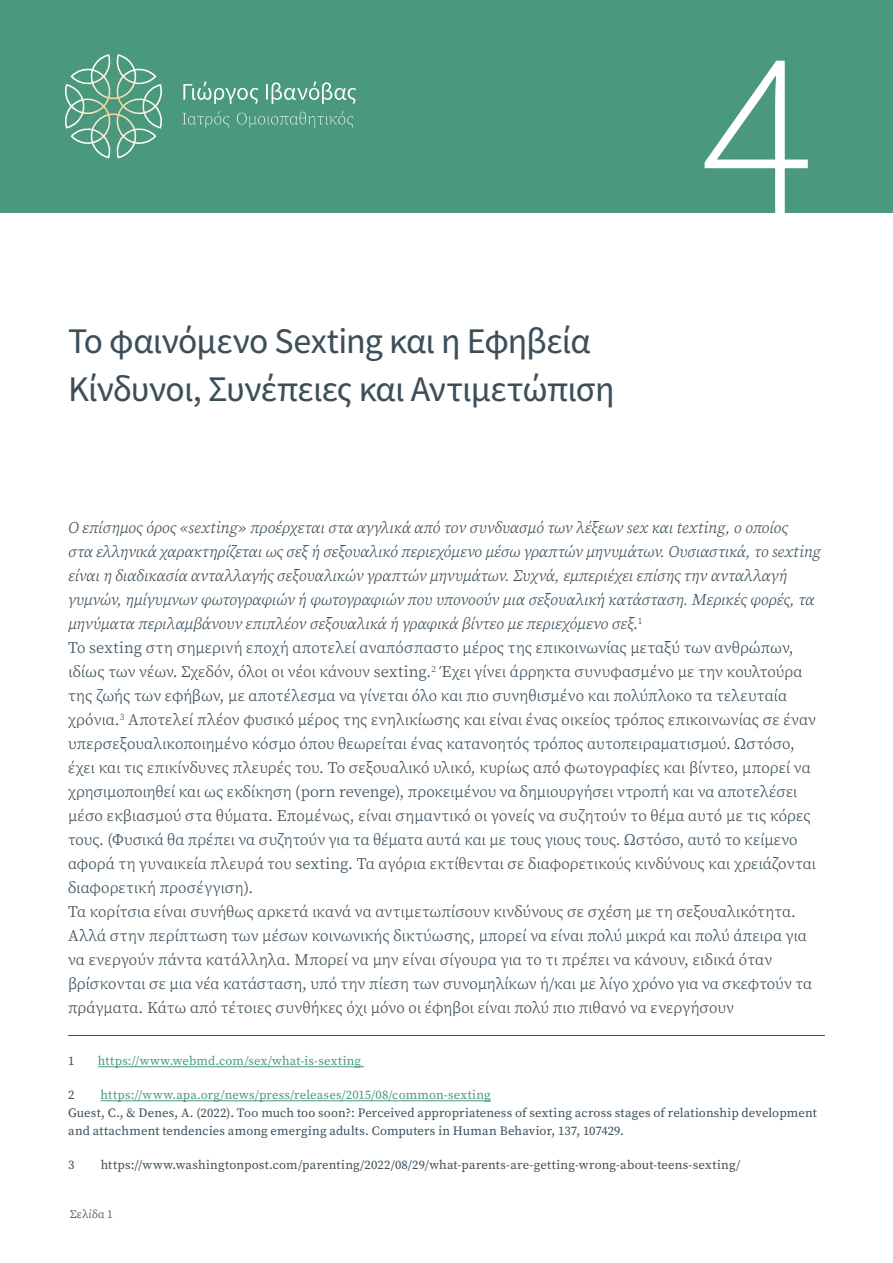
<style>
.page{position:relative;width:893px;height:1263px;background:#fff}
.page>*{position:absolute;margin:0;border:0;box-sizing:border-box;transform-origin:0 0}
.t1{font:240px "Source Sans Variable";color:#fff}
.t2{font:36px/48px "Source Sans Variable";letter-spacing:-.02em;color:#3c4e5a}
.t3{font:16.2px/24px "Source Serif Variable";color:#3c4e5a}
.t4{font:12.75px/18px "Source Serif Variable";letter-spacing:.01em;color:#3c4e5a}
.t5{font:12.75px "Source Serif Variable";letter-spacing:.01em;color:#4a987e}
.t6{font:11.55px "Source Serif Variable";letter-spacing:.02em;color:#3c4e5a}
.s1{font-style:italic}
</style>
<div class="page">
<div style="left:0;top:0;width:893px;height:213px;background:#4a987e"></div>
<svg style="left:183px;top:81px;width:173px;height:23px"></svg>
<svg style="left:182px;top:111px;width:171px;height:17px"></svg>
<svg style="left:65px;top:54px;width:97px;height:104px"></svg>
<hr style="left:68px;top:1035px;width:757px;height:1px;background:#3c4e5a">
<hr style="left:98px;top:1066px;width:266px;height:1px;background:#4a987e">
<hr style="left:101px;top:1100px;width:390px;height:1px;background:#4a987e">
<h2 class="t2" style="left:68px;top:317px;width:548px">Το φαινόμενο Sexting και η Εφηβεία<br>Κίνδυνοι, Συνέπειες και Αντιμετώπιση</h2>
<h1 class="t1" style="left:701px;top:-11px;width:116px">4</h1>
<p class="t3" style="left:68px;top:516px;width:754px"><span class="s1">Ο επίσημος όρος «sexting» προέρχεται στα αγγλικά από τον συνδυασμό των λέξεων sex και texting, ο οποίος<br>στα ελληνικά χαρακτηρίζεται ως σεξ ή σεξουαλικό περιεχόμενο μέσω γραπτών μηνυμάτων. Ουσιαστικά, το sexting είναι η διαδικασία ανταλλαγής σεξουαλικών γραπτών μηνυμάτων. Συχνά, εμπεριέχει επίσης την ανταλλαγή γυμνών, ημίγυμνων φωτογραφιών ή φωτογραφιών που υπονοούν μια σεξουαλική κατάσταση. Μερικές φορές, τα μηνύματα περιλαμβάνουν επιπλέον σεξουαλικά ή γραφικά βίντεο με περιεχόμενο σεξ</span>.<sup>1<br></sup>Το sexting στη σημερινή εποχή αποτελεί αναπόσπαστο μέρος της επικοινωνίας μεταξύ των ανθρώπων, ιδίως των νέων. Σχεδόν, όλοι οι νέοι κάνουν sexting.<sup>2</sup> Έχει γίνει άρρηκτα συνυφασμένο με την κουλτούρα της ζωής των εφήβων, με αποτέλεσμα να γίνεται όλο και πιο συνηθισμένο και πολύπλοκο τα τελευταία χρόνια.<sup>3</sup> Αποτελεί πλέον φυσικό μέρος της ενηλικίωσης και είναι ένας οικείος τρόπος επικοινωνίας σε έναν υπερσεξουαλικοποιημένο κόσμο όπου θεωρείται ένας κατανοητός τρόπος αυτοπειραματισμού. Ωστόσο, έχει και τις επικίνδυνες πλευρές του. Το σεξουαλικό υλικό, κυρίως από φωτογραφίες και βίντεο, μπορεί να χρησιμοποιηθεί και ως εκδίκηση (porn revenge), προκειμένου να δημιουργήσει ντροπή και να αποτελέσει μέσο εκβιασμού στα θύματα. Επομένως, είναι σημαντικό οι γονείς να συζητούν το θέμα αυτό με τις κόρες τους. (Φυσικά θα πρέπει να συζητούν για τα θέματα αυτά και με τους γιους τους. Ωστόσο, αυτό το κείμενο αφορά τη γυναικεία πλευρά του sexting. Τα αγόρια εκτίθενται σε διαφορετικούς κινδύνους και χρειάζονται διαφορετική προσέγγιση).<br>Τα κορίτσια είναι συνήθως αρκετά ικανά να αντιμετωπίσουν κινδύνους σε σχέση με τη σεξουαλικότητα.<br>Αλλά στην περίπτωση των μέσων κοινωνικής δικτύωσης, μπορεί να είναι πολύ μικρά και πολύ άπειρα για να ενεργούν πάντα κατάλληλα. Μπορεί να μην είναι σίγουρα για το τι πρέπει να κάνουν, ειδικά όταν βρίσκονται σε μια νέα κατάσταση, υπό την πίεση των συνομηλίκων ή/και με λίγο χρόνο για να σκεφτούν τα πράγματα. Κάτω από τέτοιες συνθήκες όχι μόνο οι έφηβοι είναι πολύ πιο πιθανό να ενεργήσουν</p>
<p class="t4" style="left:68px;top:1052px;width:8px">1</p>
<p class="t5" style="left:98px;top:1052px;width:265px">https://www.webmd.com/sex/what-is-sexting</p>
<p class="t4" style="left:68px;top:1086px;width:8px">2</p>
<p class="t5" style="left:101px;top:1086px;width:392px">https://www.apa.org/news/press/releases/2015/08/common-sexting</p>
<p class="t4" style="left:68px;top:1104px;width:750px">Guest, C., &amp; Denes, A. (2022). Too much too soon?: Perceived appropriateness of sexting across stages of relationship development and attachment tendencies among emerging adults. Computers in Human Behavior, 137, 107429.</p>
<p class="t4" style="left:68px;top:1156px;width:8px">3</p>
<p class="t4" style="left:101px;top:1156px;width:641px">https://www.washingtonpost.com/parenting/2022/08/29/what-parents-are-getting-wrong-about-teens-sexting/</p>
<p class="t6" style="left:70px;top:1206px;width:44px">Σελίδα 1</p>
</div>
